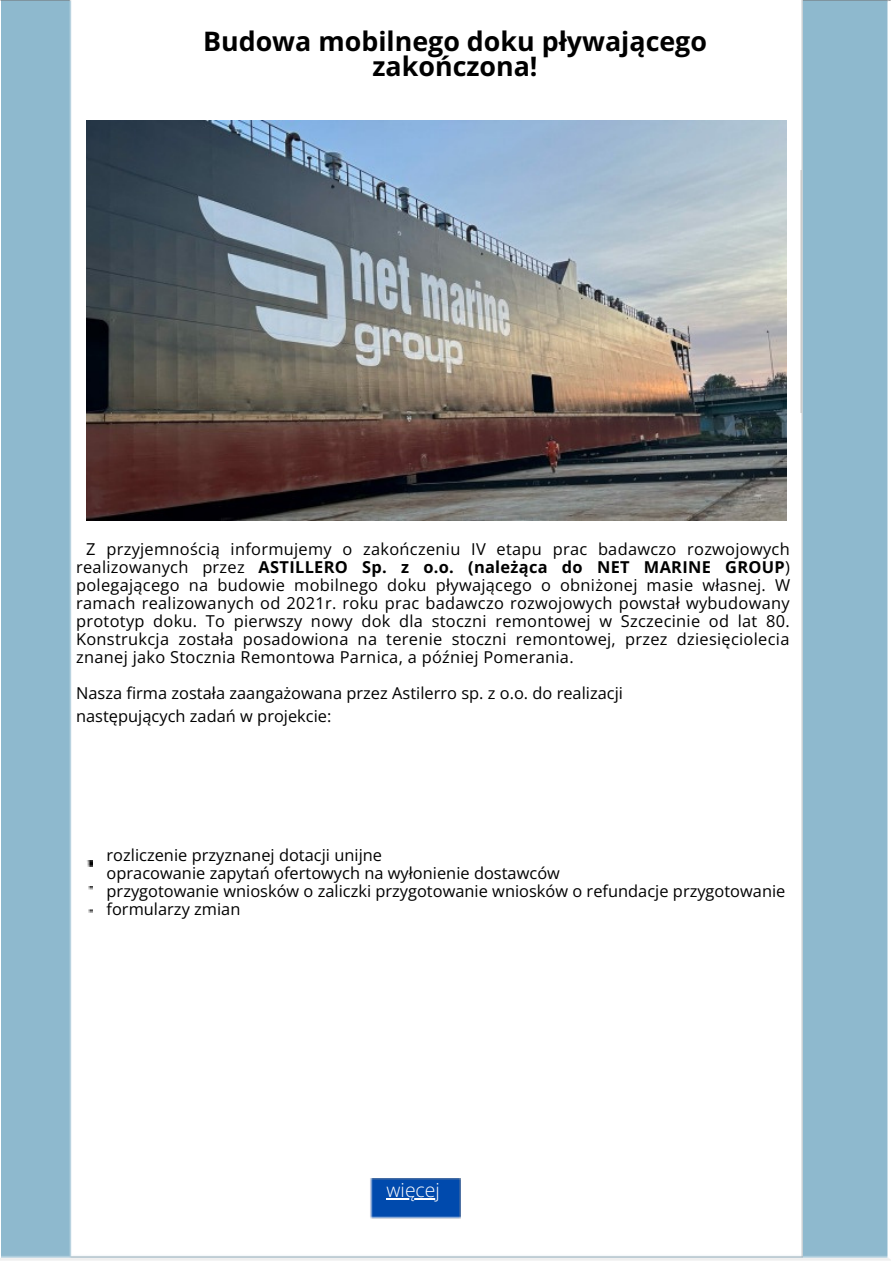
<style>
.page{position:relative;width:893px;height:1264px;background:#fff}
.page>*{position:absolute;margin:0;border:0;box-sizing:border-box;transform-origin:0 0}
.t1{font:700 26.85px/24.8px "Open Sans";color:#000;text-align:center}
.t2{font:300 19.35px "Open Sans";color:#fff}
.t3{font:16.35px/18px "Open Sans";color:#000}
.s1{font-weight:700}
</style>
<div class="page">
<div style="left:1px;top:0;width:887px;height:1257px;background:#8eb9ce"></div>
<img style="left:69px;top:0;width:733px;height:1257px">
<img style="left:786px;top:170px;width:15px;height:242px">
<img style="left:369px;top:1178px;width:91px;height:41px">
<img style="left:87px;top:120px;width:699px;height:400px">
<svg style="left:87px;top:860px;width:5px;height:6px"></svg>
<img style="left:88px;top:886px;width:5px;height:26px">
<hr style="left:386px;top:1198px;width:54px;height:1px;background:#fff">
<p class="t1" style="left:203px;top:28px;width:505px">Budowa mobilnego doku pływającego zakończona!</p>
<p class="t3" style="left:76px;top:540px;width:715px;text-align:justify;text-indent:10px">Z przyjemnością informujemy o zakończeniu IV etapu prac badawczo rozwojowych realizowanych przez <span class="s1">ASTILLERO Sp. z o.o. (należąca do NET MARINE GROUP</span>) polegającego na budowie mobilnego doku pływającego o obniżonej masie własnej. W ramach realizowanych od 2021r. roku prac badawczo rozwojowych powstał wybudowany prototyp doku. To pierwszy nowy dok dla stoczni remontowej w Szczecinie od lat 80.<br>Konstrukcja została posadowiona na terenie stoczni remontowej, przez dziesięciolecia znanej jako Stocznia Remontowa Parnica, a później Pomerania.</p>
<p class="t3" style="left:76px;top:684px;width:548px">Nasza firma została zaangażowana przez Astilerro sp. z o.o. do realizacji</p>
<p class="t3" style="left:76px;top:706px;width:257px">następujących zadań w projekcie:</p>
<p class="t3" style="left:107px;top:846px;width:277px">rozliczenie przyznanej dotacji unijne</p>
<p class="t3" style="left:107px;top:864px;width:455px">opracowanie zapytań ofertowych na wyłonienie dostawców</p>
<p class="t3" style="left:107px;top:882px;width:680px">przygotowanie wniosków o zaliczki przygotowanie wniosków o refundacje przygotowanie formularzy zmian</p>
<p class="t2" style="left:386px;top:1176px;width:55px">więcej</p>
</div>
